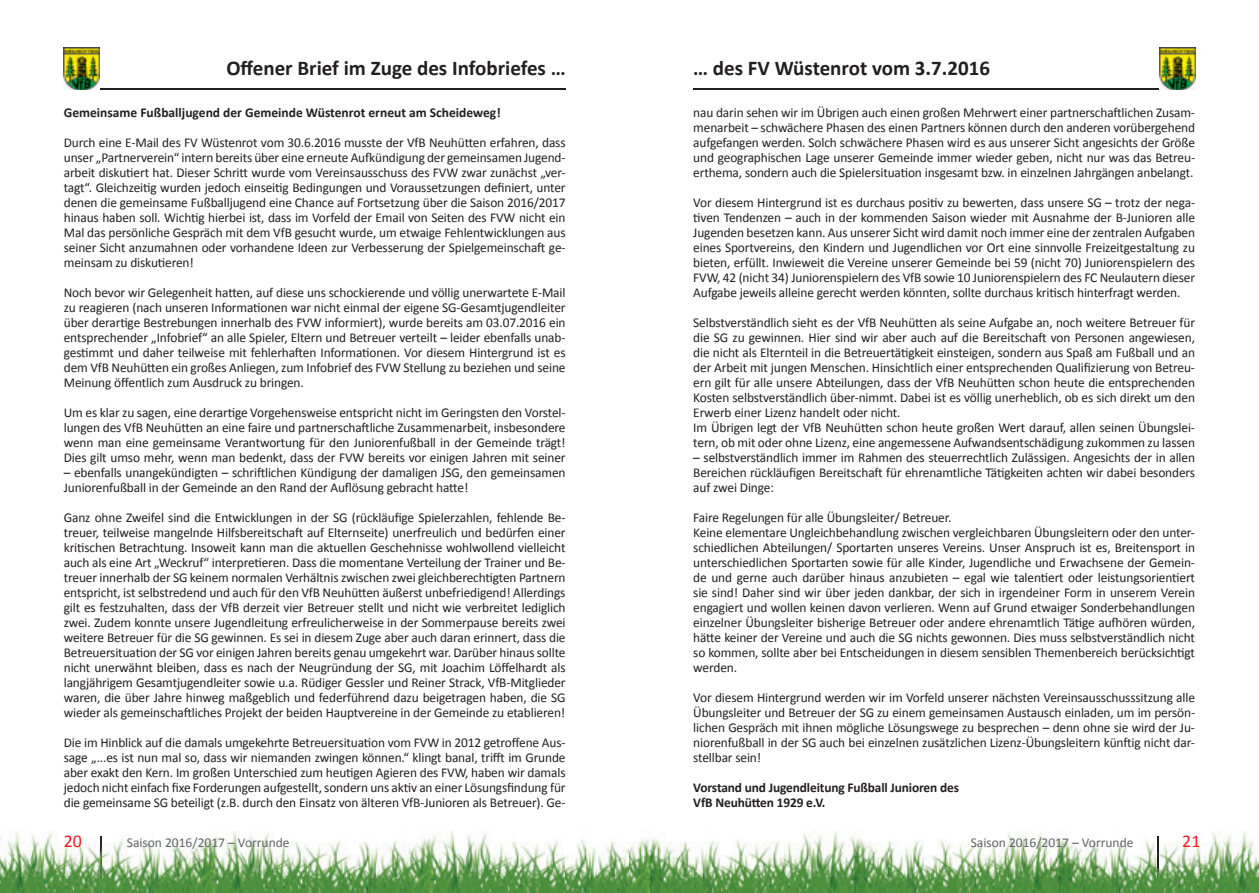
<style>
.page{position:relative;width:1259px;height:893px;background:#fff}
.page>*{position:absolute;margin:0;border:0;box-sizing:border-box;transform-origin:0 0}
.t1{font:700 21px "Calibri";color:#231f20}
.t2{font:18px "Calibri";color:#ee1d23}
.t3{font:13.5px/15px "Calibri";letter-spacing:-.01em;color:#231f20;text-align:justify}
.t4{font:700 13.5px/15px "Calibri";letter-spacing:-.01em;color:#231f20}
.t5{font:13.5px "Calibri";color:#636366}
</style>
<div class="page">
<img style="left:0;top:831px;width:1259px;height:62px">
<img style="left:100px;top:837px;width:2px;height:56px">
<img style="left:1157px;top:837px;width:1px;height:56px">
<hr style="left:99px;top:88px;width:467px;height:2px;background:#231f20">
<hr style="left:693px;top:88px;width:466px;height:2px;background:#231f20">
<img style="left:566px;top:831px;width:127px;height:62px">
<img style="left:64px;top:47px;width:35px;height:43px">
<img style="left:1160px;top:47px;width:35px;height:43px">
<h1 class="t1" style="left:226px;top:55px;width:341px">Offener Brief im Zuge des Infobriefes …</h1>
<h1 class="t1" style="left:693px;top:55px;width:298px">… des FV Wüstenrot vom 3.7.2016</h1>
<p class="t4" style="left:64px;top:105px;width:438px">Gemeinsame Fußballjugend der Gemeinde Wüstenrot erneut am Scheideweg!</p>
<p class="t3" style="left:64px;top:135px;width:503px">Durch eine E-Mail des FV Wüstenrot vom 30.6.2016 musste der VfB Neuhütten erfahren, dass unser „Partnerverein“ intern bereits über eine erneute Aufkündigung der gemeinsamen Jugend&shy;arbeit diskutiert hat. Dieser Schritt wurde vom Vereinsausschuss des FVW zwar zunächst „ver&shy;tagt“. Gleichzeitig wurden jedoch einseitig Bedingungen und Voraussetzungen definiert, unter denen die gemeinsame Fußballjugend eine Chance auf Fortsetzung über die Saison 2016/2017 hinaus haben soll. Wichtig hierbei ist, dass im Vorfeld der Email von Seiten des FVW nicht ein Mal das persönliche Gespräch mit dem VfB gesucht wurde, um etwaige Fehlentwicklungen aus seiner Sicht anzumahnen oder vorhandene Ideen zur Verbesserung der Spielgemeinschaft ge&shy;meinsam zu diskutieren!</p>
<p class="t3" style="left:64px;top:285px;width:503px">Noch bevor wir Gelegenheit hatten, auf diese uns schockierende und völlig unerwartete E-Mail zu reagieren (nach unseren Informationen war nicht einmal der eigene SG-Gesamtjugendleiter über derartige Bestrebungen innerhalb des FVW informiert), wurde bereits am 03.07.2016 ein entsprechender „Infobrief“ an alle Spieler, Eltern und Betreuer verteilt – leider ebenfalls unab&shy;gestimmt und daher teilweise mit fehlerhaften Informationen. Vor diesem Hintergrund ist es dem VfB Neuhütten ein großes Anliegen, zum Infobrief des FVW Stellung zu beziehen und seine Meinung öffentlich zum Ausdruck zu bringen.</p>
<p class="t3" style="left:64px;top:405px;width:503px">Um es klar zu sagen, eine derartige Vorgehensweise entspricht nicht im Geringsten den Vorstel&shy;lungen des VfB Neuhütten an eine faire und partnerschaftliche Zusammenarbeit, insbesondere wenn man eine gemeinsame Verantwortung für den Juniorenfußball in der Gemeinde trägt!<br>Dies gilt umso mehr, wenn man bedenkt, dass der FVW bereits vor einigen Jahren mit seiner</p>
<p class="t3" style="left:64px;top:465px;width:503px">– ebenfalls unangekündigten – schriftlichen Kündigung der damaligen JSG, den gemeinsamen<br>Juniorenfußball in der Gemeinde an den Rand der Auflösung gebracht hatte!</p>
<p class="t3" style="left:64px;top:510px;width:503px">Ganz ohne Zweifel sind die Entwicklungen in der SG (rückläufige Spielerzahlen, fehlende Be&shy;treuer, teilweise mangelnde Hilfsbereitschaft auf Elternseite) unerfreulich und bedürfen einer kritischen Betrachtung. Insoweit kann man die aktuellen Geschehnisse wohlwollend vielleicht auch als eine Art „Weckruf“ interpretieren. Dass die momentane Verteilung der Trainer und Be&shy;treuer innerhalb der SG keinem normalen Verhältnis zwischen zwei gleichberechtigten Partnern entspricht, ist selbstredend und auch für den VfB Neuhütten äußerst unbefriedigend! Allerdings gilt es festzuhalten, dass der VfB derzeit vier Betreuer stellt und nicht wie verbreitet lediglich zwei. Zudem konnte unsere Jugendleitung erfreulicherweise in der Sommerpause bereits zwei weitere Betreuer für die SG gewinnen. Es sei in diesem Zuge aber auch daran erinnert, dass die Betreuersituation der SG vor einigen Jahren bereits genau umgekehrt war. Darüber hinaus sollte nicht unerwähnt bleiben, dass es nach der Neugründung der SG, mit Joachim Löffelhardt als langjährigem Gesamtjugendleiter sowie u.a. Rüdiger Gessler und Reiner Strack, VfB-Mitglieder waren, die über Jahre hinweg maßgeblich und federführend dazu beigetragen haben, die SG wieder als gemeinschaftliches Projekt der beiden Hauptvereine in der Gemeinde zu etablieren!</p>
<p class="t3" style="left:64px;top:735px;width:503px">Die im Hinblick auf die damals umgekehrte Betreuersituation vom FVW in 2012 getroffene Aus&shy;sage „...es ist nun mal so, dass wir niemanden zwingen können.“ klingt banal, trifft im Grunde aber exakt den Kern. Im großen Unterschied zum heutigen Agieren des FVW, haben wir damals jedoch nicht einfach fixe Forderungen aufgestellt, sondern uns aktiv an einer Lösungsfindung für die gemeinsame SG beteiligt (z.B. durch den Einsatz von älteren VfB-Junioren als Betreuer). Ge-</p>
<p class="t3" style="left:693px;top:105px;width:503px">nau darin sehen wir im Übrigen auch einen großen Mehrwert einer partnerschaftlichen Zusam&shy;menarbeit – schwächere Phasen des einen Partners können durch den anderen vorübergehend aufgefangen werden. Solch schwächere Phasen wird es aus unserer Sicht angesichts der Größe und geographischen Lage unserer Gemeinde immer wieder geben, nicht nur was das Betreu&shy;erthema, sondern auch die Spielersituation insgesamt bzw. in einzelnen Jahrgängen anbelangt.</p>
<p class="t3" style="left:693px;top:195px;width:503px">Vor diesem Hintergrund ist es durchaus positiv zu bewerten, dass unsere SG – trotz der nega&shy;tiven Tendenzen – auch in der kommenden Saison wieder mit Ausnahme der B-Junioren alle Jugenden besetzen kann. Aus unserer Sicht wird damit noch immer eine der zentralen Aufgaben eines Sportvereins, den Kindern und Jugendlichen vor Ort eine sinnvolle Freizeitgestaltung zu bieten, erfüllt. Inwieweit die Vereine unserer Gemeinde bei 59 (nicht 70) Juniorenspielern des FVW, 42 (nicht 34) Juniorenspielern des VfB sowie 10 Juniorenspielern des FC Neulautern dieser Aufgabe jeweils alleine gerecht werden könnten, sollte durchaus kritisch hinterfragt werden.</p>
<p class="t3" style="left:693px;top:315px;width:503px;text-align:left">Selbstverständlich sieht es der VfB Neuhütten als seine Aufgabe an, noch weitere Betreuer für die SG zu gewinnen. Hier sind wir aber auch auf die Bereitschaft von Personen angewiesen, die nicht als Elternteil in die Betreuertätigkeit einsteigen, sondern aus Spaß am Fußball und an der Arbeit mit jungen Menschen. Hinsichtlich einer entsprechenden Qualifizierung von Betreu&shy;ern gilt für alle unsere Abteilungen, dass der VfB Neuhütten schon heute die entsprechenden Kosten selbstverständlich über-nimmt. Dabei ist es völlig unerheblich, ob es sich direkt um den Erwerb einer Lizenz handelt oder nicht.<br>Im Übrigen legt der VfB Neuhütten schon heute großen Wert darauf, allen seinen Übungslei&shy;tern, ob mit oder ohne Lizenz, eine angemessene Aufwandsentschädigung zukommen zu lassen</p>
<p class="t3" style="left:693px;top:450px;width:503px">– selbstverständlich immer im Rahmen des steuerrechtlich Zulässigen. Angesichts der in allen Bereichen rückläufigen Bereitschaft für ehrenamtliche Tätigkeiten achten wir dabei besonders auf zwei Dinge:</p>
<p class="t3" style="left:693px;top:510px;width:503px;text-align:left">Faire Regelungen für alle Übungsleiter/ Betreuer.<br>Keine elementare Ungleichbehandlung zwischen vergleichbaren Übungsleitern oder den unter&shy;schiedlichen Abteilungen/ Sportarten unseres Vereins. Unser Anspruch ist es, Breitensport in unterschiedlichen Sportarten sowie für alle Kinder, Jugendliche und Erwachsene der Gemein&shy;de und gerne auch darüber hinaus anzubieten – egal wie talentiert oder leistungsorientiert sie sind! Daher sind wir über jeden dankbar, der sich in irgendeiner Form in unserem Verein engagiert und wollen keinen davon verlieren. Wenn auf Grund etwaiger Sonderbehandlungen einzelner Übungsleiter bisherige Betreuer oder andere ehrenamtlich Tätige aufhören würden, hätte keiner der Vereine und auch die SG nichts gewonnen. Dies muss selbstverständlich nicht so kommen, sollte aber bei Entscheidungen in diesem sensiblen Themenbereich berücksichtigt werden.</p>
<p class="t3" style="left:693px;top:690px;width:503px">Vor diesem Hintergrund werden wir im Vorfeld unserer nächsten Vereinsausschusssitzung alle Übungsleiter und Betreuer der SG zu einem gemeinsamen Austausch einladen, um im persön&shy;lichen Gespräch mit ihnen mögliche Lösungswege zu besprechen – denn ohne sie wird der Ju&shy;niorenfußball in der SG auch bei einzelnen zusätzlichen Lizenz-Übungsleitern künftig nicht dar&shy;stellbar sein!</p>
<p class="t4" style="left:693px;top:780px;width:267px">Vorstand und Jugendleitung Fußball Junioren des<br>VfB Neuhütten 1929 e.V.</p>
<h2 class="t2" style="left:64px;top:829px;width:20px">20</h2>
<p class="t5" style="left:127px;top:834px;width:164px">Saison 2016/2017 – Vorrunde</p>
<p class="t5" style="left:970px;top:834px;width:164px">Saison 2016/2017 – Vorrunde</p>
<h2 class="t2" style="left:1182px;top:829px;width:20px">21</h2>
</div>
